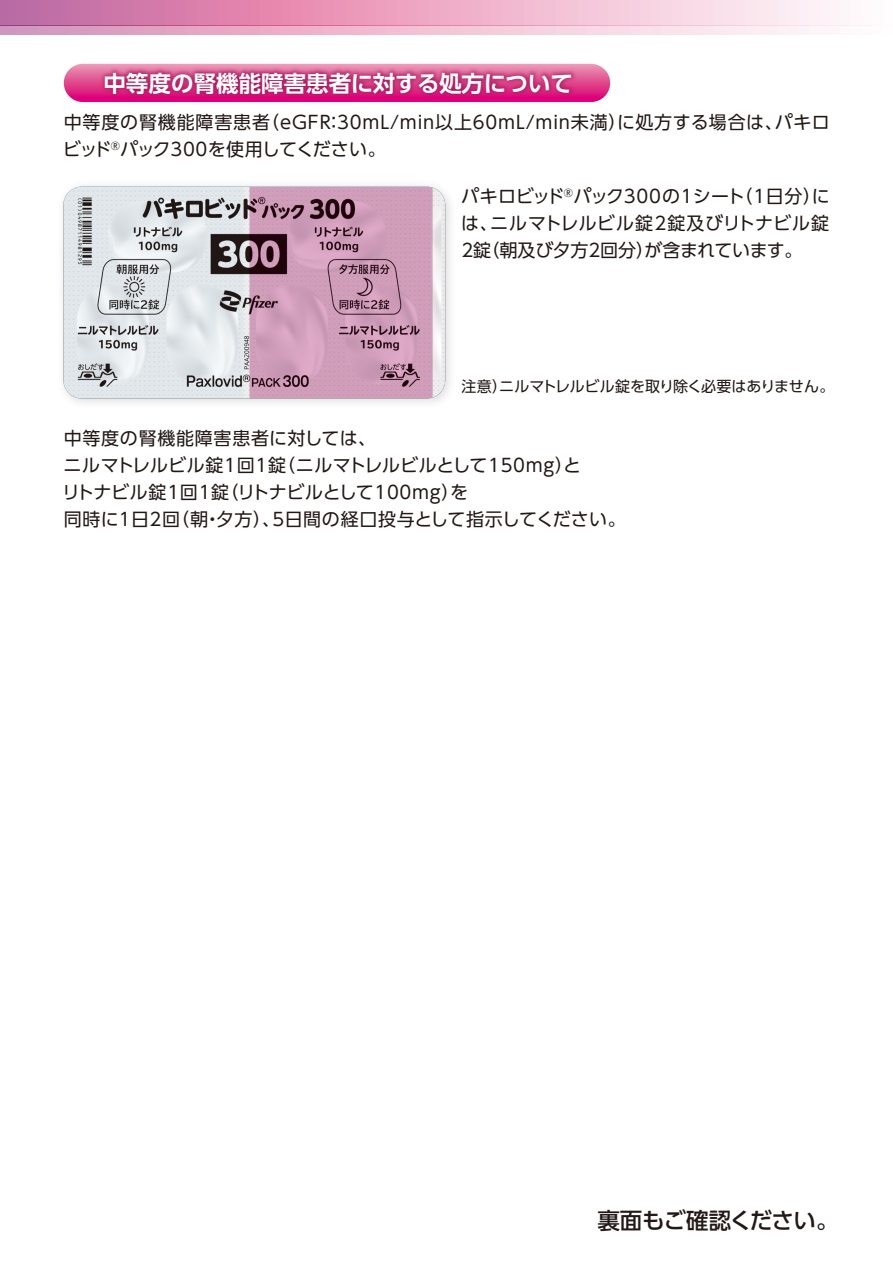
<style>
.page{position:relative;width:893px;height:1263px;background:#fff}
.page>*{position:absolute;margin:0;border:0;box-sizing:border-box;transform-origin:0 0}
.t1{font:700 22.5px "UD Shin Go Pr 6 De";color:#fff}
.t2{font:500 22.5px "UD Shin Go Pr 6";letter-spacing:-.025em;color:#221815}
.t3{font:18px/27px "UD Shin Go Pr 6";letter-spacing:.03em;color:#221815}
.t4{font:15px "UD Shin Go Pr 6";letter-spacing:-.01em;color:#221815}
</style>
<div class="page">
<img style="left:62px;top:185px;width:389px;height:218px">
<svg style="left:0;top:0;width:862px;height:26px;background:#e9b0cb"></svg>
<svg style="left:0;top:26px;width:809px;height:8px"></svg>
<img style="left:48px;top:17px;width:580px;height:86px">
<p class="t1" style="left:103px;top:65px;width:471px">中等度の腎機能障害患者に対する処方について</p>
<p class="t3" style="left:63px;top:108px;width:768px">中等度の腎機能障害患者（eGFR：30mL/min以上60mL/min未満）に処方する場合は、パキロビッド<sup>®</sup>パック300を使用してください。</p>
<p class="t3" style="left:461px;top:182px;width:370px;text-align:justify">パキロビッド<sup>®</sup>パック300の1シート（1日分）には、ニルマトレルビル錠2錠及びリトナビル錠2錠（朝及び夕方2回分）が含まれています。</p>
<p class="t4" style="left:461px;top:374px;width:375px">注意）ニルマトレルビル錠を取り除く必要はありません。</p>
<p class="t3" style="left:62px;top:424px;width:565px">中等度の腎機能障害患者に対しては、<br>ニルマトレルビル錠1回1錠（ニルマトレルビルとして150mg）と<br>リトナビル錠1回1錠（リトナビルとして100mg）を<br>同時に1日2回（朝・夕方）、5日間の経口投与として指示してください。</p>
<p class="t2" style="left:597px;top:1202px;width:243px">裏面もご確認ください。</p>
</div>
